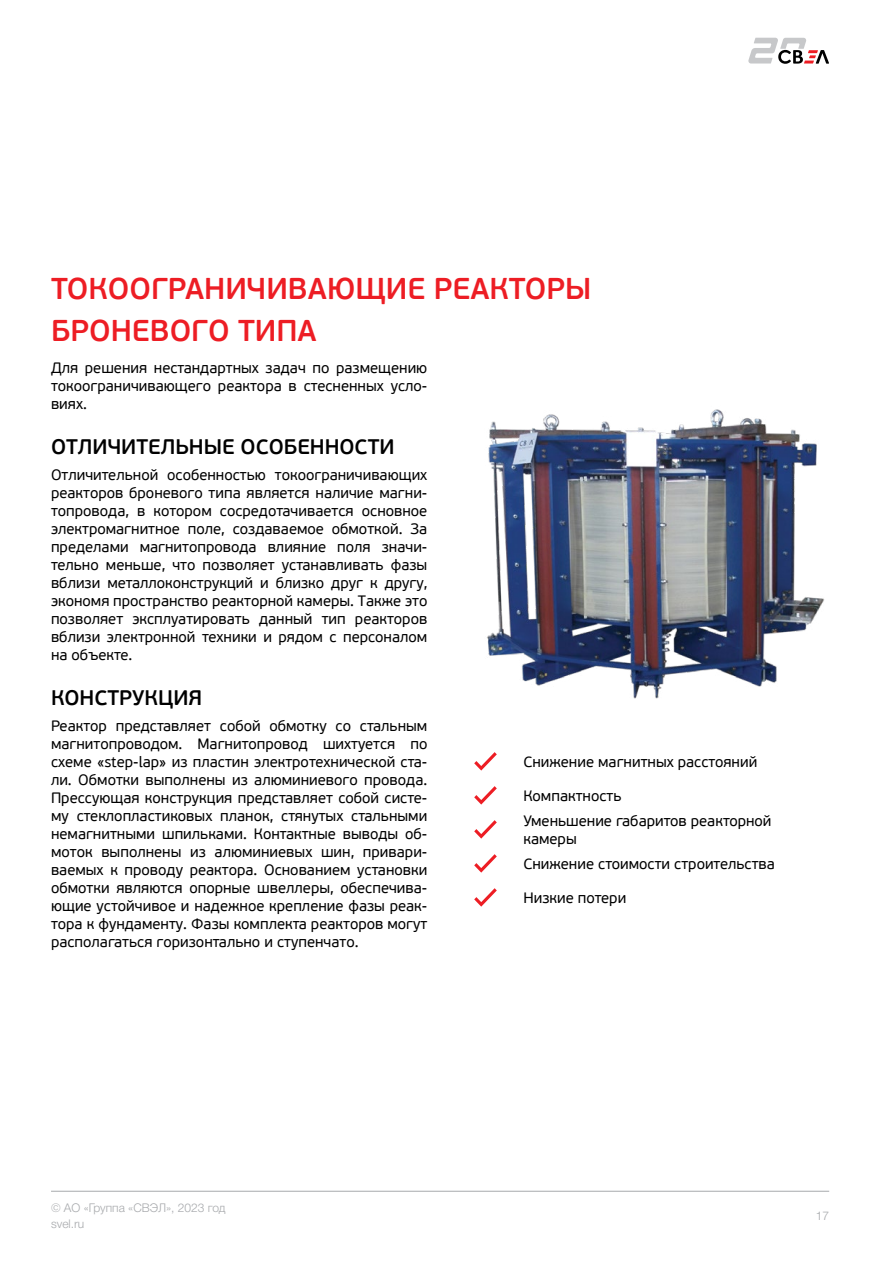
<style>
.page{position:relative;width:893px;height:1263px;background:#fff}
.page>*{position:absolute;margin:0;border:0;box-sizing:border-box;transform-origin:0 0}
.t1{font:600 30px/42px "PF Beau Sans Pro";color:#ed1d24}
.t2{font:600 21px "PF Beau Sans Pro";color:#000}
.t3{font:15px/18px "PF Beau Sans Pro";color:#000;text-align:justify}
.t4{font:300 12px/16.5px "Helvetica Neue Cyr";color:#a7a9ac}
</style>
<div class="page">
<hr style="left:51px;top:1191px;width:778px;height:1px;background:#a7a9ac">
<svg style="left:748px;top:38px;width:81px;height:26px"></svg>
<svg style="left:474px;top:752px;width:23px;height:18px"></svg>
<svg style="left:474px;top:786px;width:23px;height:18px"></svg>
<svg style="left:474px;top:820px;width:23px;height:19px"></svg>
<svg style="left:474px;top:854px;width:23px;height:19px"></svg>
<svg style="left:474px;top:888px;width:23px;height:19px"></svg>
<img style="left:487px;top:409px;width:337px;height:290px">
<h1 class="t1" style="left:51px;top:268px;width:542px">ТОКООГРАНИЧИВАЮЩИЕ РЕАКТОРЫ<br>БРОНЕВОГО ТИПА</h1>
<p class="t3" style="left:51px;top:359px;width:378px">Для решения нестандартных задач по размещению токоограничивающего реактора в стесненных усло&shy;виях.</p>
<h2 class="t2" style="left:51px;top:434px;width:345px">ОТЛИЧИТЕЛЬНЫЕ ОСОБЕННОСТИ</h2>
<p class="t3" style="left:51px;top:466px;width:378px">Отличительной особенностью токоограничивающих реакторов броневого типа является наличие магни&shy;топровода, в котором сосредотачивается основное электромагнитное поле, создаваемое обмоткой. За пределами магнитопровода влияние поля значи&shy;тельно меньше, что позволяет устанавливать фазы вблизи металлоконструкций и близко друг к другу, экономя пространство реакторной камеры. Также это позволяет эксплуатировать данный тип реакторов вблизи электронной техники и рядом с персоналом на объекте.</p>
<h2 class="t2" style="left:51px;top:685px;width:153px">КОНСТРУКЦИЯ</h2>
<p class="t3" style="left:51px;top:718px;width:378px">Реактор представляет собой обмотку со стальным магнитопроводом. Магнитопровод шихтуется по схеме «stер-lар» из пластин электротехнической ста&shy;ли. Обмотки выполнены из алюминиевого провода.<br>Прессующая конструкция представляет собой систе&shy;му стеклопластиковых планок, стянутых стальными немагнитными шпильками. Контактные выводы об&shy;моток выполнены из алюминиевых шин, привари&shy;ваемых к проводу реактора. Основанием установки обмотки являются опорные швеллеры, обеспечива&shy;ющие устойчивое и надежное крепление фазы реак&shy;тора к фундаменту. Фазы комплекта реакторов могут располагаться горизонтально и ступенчато.</p>
<p class="t3" style="left:523px;top:753px;width:235px">Снижение магнитных расстояний</p>
<p class="t3" style="left:523px;top:784px;width:250px;line-height:25px">Компактность<br>Уменьшение габаритов реакторной</p>
<p class="t3" style="left:523px;top:827px;width:253px;line-height:25px">камеры<br>Снижение стоимости строительства</p>
<p class="t3" style="left:523px;top:889px;width:104px">Низкие потери</p>
<p class="t4" style="left:51px;top:1199px;width:176px">© АО «Группа «СВЭЛ», 2023 год svel.ru</p>
<p class="t4" style="left:816px;top:1207px;width:15px">17</p>
</div>
